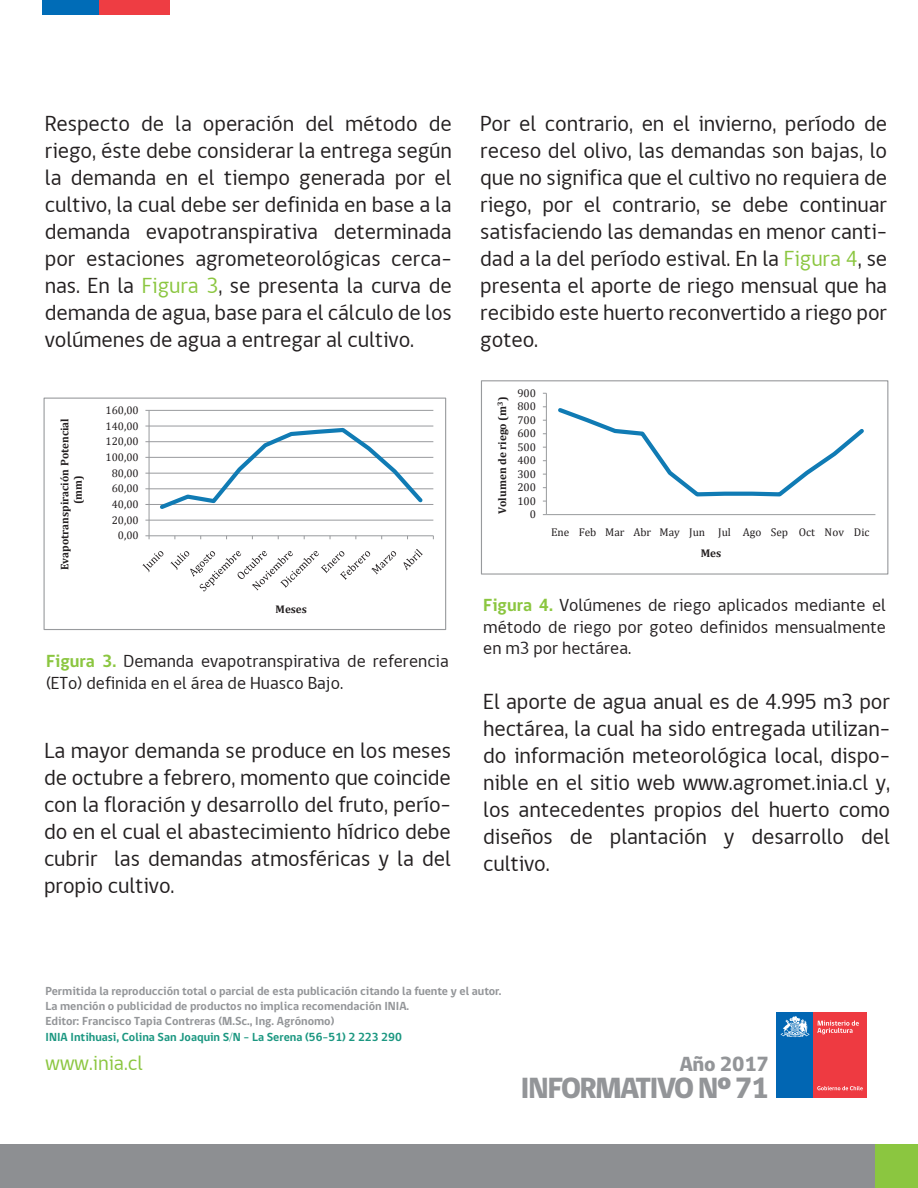
<style>
.page{position:relative;width:918px;height:1188px;background:#fff}
.page>*{position:absolute;margin:0;border:0;box-sizing:border-box;transform-origin:0 0}
.t1{font:800 30px "gob CL";letter-spacing:-.05em;color:#939598}
.t2{font:22.5px/27px "gob CL";letter-spacing:-.005em;color:#231f20;text-align:justify}
.t3{font:21px "gob CL";color:#8bc640}
.t4{font:800 21px "gob CL";letter-spacing:-.01em;color:#939598}
.t5{font:18px/21.6px "gob CL";color:#231f20}
.t6{font:700 12px/15px "gob CL";color:#939598}
.t7{font:700 12px "gob CL";color:#1b9781}
.t8{font:11.25px "Cambria";color:#231f20}
.t9{font:700 11.25px "Cambria";color:#231f20}
.t10{font:11.1px "Cambria";color:#231f20}
.t11{font:700 11.1px/13px "Cambria";color:#231f20}
.s1{color:#8bc640}
.s2{font-weight:700;color:#8bc640}
</style>
<div class="page">
<div style="left:874px;top:1144px;width:44px;height:44px;background:#8bc640"></div>
<div style="left:43px;top:0;width:56px;height:14px;background:#006cb7"></div>
<div style="left:99px;top:0;width:71px;height:14px;background:#ee3d43"></div>
<div style="left:0;top:1144px;width:874px;height:44px;background:#8d8f92"></div>
<hr style="left:149px;top:520px;width:284px;height:1px;background:#989a9d">
<hr style="left:149px;top:504px;width:284px;height:1px;background:#989a9d">
<hr style="left:149px;top:488px;width:284px;height:1px;background:#989a9d">
<hr style="left:149px;top:473px;width:284px;height:1px;background:#989a9d">
<hr style="left:149px;top:457px;width:284px;height:1px;background:#989a9d">
<hr style="left:149px;top:441px;width:284px;height:1px;background:#989a9d">
<hr style="left:149px;top:426px;width:284px;height:1px;background:#989a9d">
<hr style="left:149px;top:410px;width:284px;height:1px;background:#989a9d">
<hr style="left:149px;top:410px;width:1px;height:126px;background:#989a9d">
<hr style="left:149px;top:535px;width:284px;height:1px;background:#989a9d">
<svg style="left:145px;top:535px;width:5px;height:4px"></svg>
<svg style="left:157px;top:426px;width:269px;height:83px"></svg>
<svg style="left:142px;top:551px;width:21px;height:21px"></svg>
<svg style="left:170px;top:551px;width:226px;height:41px"></svg>
<svg style="left:403px;top:549px;width:20px;height:21px"></svg>
<div style="left:44px;top:398px;width:402px;height:232px;border:1px solid #989a9d"></div>
<div style="left:777px;top:1012px;width:37px;height:85px;background:#0166b3"></div>
<div style="left:814px;top:1012px;width:53px;height:85px;background:#ee3a41"></div>
<svg style="left:781px;top:1016px;width:28px;height:21px"></svg>
<svg style="left:817px;top:1021px;width:42px;height:13px"></svg>
<svg style="left:817px;top:1086px;width:46px;height:4px"></svg>
<hr style="left:546px;top:393px;width:1px;height:122px;background:#989a9d">
<hr style="left:546px;top:514px;width:329px;height:1px;background:#989a9d">
<svg style="left:558px;top:408px;width:306px;height:89px"></svg>
<div style="left:481px;top:380px;width:407px;height:195px;border:1px solid #989a9d"></div>
<p class="t2" style="left:45px;top:109px;width:408px">Respecto de la operación del método de riego, éste debe considerar la entrega según la demanda en el tiempo generada por el cultivo, la cual debe ser definida en base a la demanda evapotranspirativa determinada por estaciones agrometeorológicas cerca&shy;nas. En la <span class="s1">Figura 3</span>, se presenta la curva de demanda de agua, base para el cálculo de los volúmenes de agua a entregar al cultivo.</p>
<p class="t2" style="left:480px;top:109px;width:408px">Por el contrario, en el invierno, período de receso del olivo, las demandas son bajas, lo que no significa que el cultivo no requiera de riego, por el contrario, se debe continuar satisfaciendo las demandas en menor canti&shy;dad a la del período estival. En la <span class="s1">Figura 4</span>, se presenta el aporte de riego mensual que ha recibido este huerto reconvertido a riego por goteo.</p>
<p class="t11" style="left:58px;top:504px;width:87px;text-indent:-66px;rotate:-90deg">Evapotranspiración Potencial (mm)</p>
<p class="t10" style="left:106px;top:404px;width:35px">160,00</p>
<p class="t10" style="left:106px;top:419px;width:35px">140,00</p>
<p class="t10" style="left:106px;top:435px;width:35px">120,00</p>
<p class="t10" style="left:106px;top:451px;width:35px">100,00</p>
<p class="t10" style="left:112px;top:466px;width:28px">80,00</p>
<p class="t10" style="left:112px;top:482px;width:28px">60,00</p>
<p class="t10" style="left:112px;top:498px;width:28px">40,00</p>
<p class="t10" style="left:112px;top:513px;width:28px">20,00</p>
<p class="t10" style="left:118px;top:529px;width:22px">0,00</p>
<p class="t9" style="left:495px;top:514px;width:119px;rotate:-90deg">Volumen de riego (m<sup>3</sup>)</p>
<p class="t8" style="left:517px;top:386px;width:20px">900</p>
<p class="t8" style="left:517px;top:400px;width:20px">800</p>
<p class="t8" style="left:517px;top:413px;width:20px">700</p>
<p class="t8" style="left:517px;top:427px;width:20px">600</p>
<p class="t8" style="left:517px;top:440px;width:20px">500</p>
<p class="t8" style="left:517px;top:454px;width:20px">400</p>
<p class="t8" style="left:517px;top:467px;width:20px">300</p>
<p class="t8" style="left:517px;top:481px;width:20px">200</p>
<p class="t8" style="left:517px;top:494px;width:20px">100</p>
<p class="t8" style="left:530px;top:508px;width:8px">0</p>
<p class="t8" style="left:551px;top:525px;width:320px">Ene Feb Mar Abr May Jun Jul Ago Sep Oct Nov Dic</p>
<p class="t9" style="left:701px;top:546px;width:22px">Mes</p>
<p class="t11" style="left:276px;top:602px;width:33px">Meses</p>
<p class="t5" style="left:46px;top:650px;width:404px"><span class="s2">Figura 3.</span> Demanda evapotranspirativa de referencia (ETo) definida en el área de Huasco Bajo.</p>
<p class="t2" style="left:44px;top:736px;width:408px">La mayor demanda se produce en los meses de octubre a febrero, momento que coincide con la floración y desarrollo del fruto, perío&shy;do en el cual el abastecimiento hídrico debe cubrir las demandas atmosféricas y la del propio cultivo.</p>
<p class="t5" style="left:483px;top:594px;width:404px;text-align:justify"><span class="s2">Figura 4.</span> Volúmenes de riego aplicados mediante el método de riego por goteo definidos mensualmente en m3 por hectárea.</p>
<p class="t2" style="left:483px;top:688px;width:408px">El aporte de agua anual es de 4.995 m3 por hectárea, la cual ha sido entregada utilizan&shy;do información meteorológica local, dispo&shy;nible en el sitio web www.agromet.inia.cl y, los antecedentes propios del huerto como diseños de plantación y desarrollo del cultivo.</p>
<p class="t6" style="left:46px;top:983px;width:457px">Permitida la reproducción total o parcial de esta publicación citando la fuente y el autor.<br>La mención o publicidad de productos no implica recomendación INIA.<br>Editor: Francisco Tapia Contreras (M.Sc., Ing. Agrónomo)</p>
<p class="t7" style="left:46px;top:1030px;width:358px">INIA Intihuasi, Colina San Joaquin S/N - La Serena (56-51) 2 223 290</p>
<p class="t3" style="left:46px;top:1050px;width:99px">www.inia.cl</p>
<p class="t4" style="left:680px;top:1050px;width:91px">Año 2017</p>
<h1 class="t1" style="left:520px;top:1068px;width:250px">INFORMATIVO Nº 71</h1>
</div>
